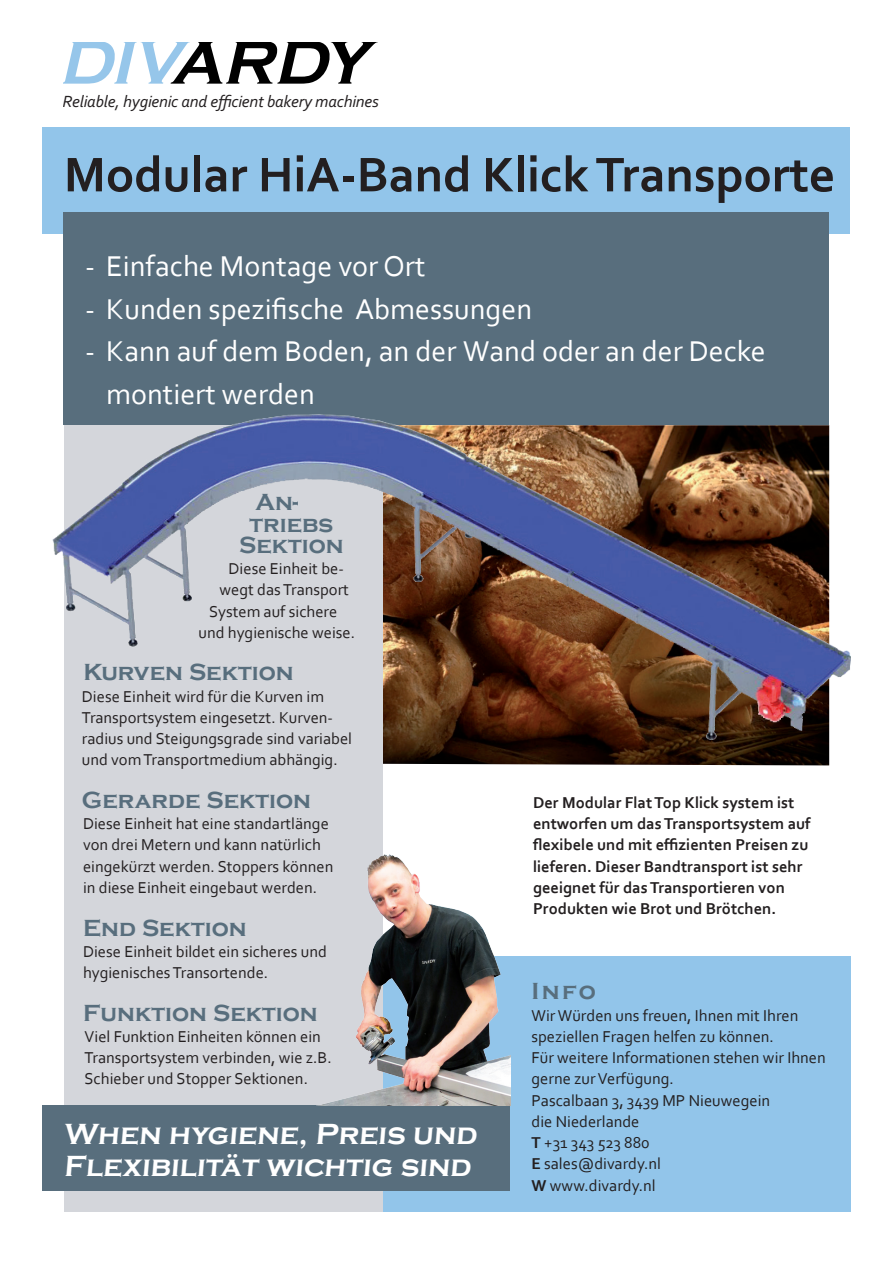
<style>
.page{position:relative;width:893px;height:1263px;background:#fff}
.page>*{position:absolute;margin:0;border:0;box-sizing:border-box;transform-origin:0 0}
.t1{font:italic 700 63.6px "Copperplate Gothic";color:#000}
.t2{font:italic 700 63.6px "Copperplate Gothic";color:#96c6ea}
.t3{font:700 51px "Corbel";color:#231f20}
.t4{font:30px/42.5px "Corbel";color:#fff}
.t5{font:700 30px/32px "Copperplate Gothic";color:#fff}
.t6{font:700 24px "Copperplate Gothic";color:#586e7d}
.t7{font:italic 17.1px "Corbel";letter-spacing:-.01em;color:#231f20}
.t8{font:16.5px/21.3px "Corbel";color:#231f20}
.t9{font:700 16.5px/21.3px "Corbel";color:#231f20}
.s1{color:#96c6ea}
.s2{font-weight:700}
</style>
<div class="page">
<img style="left:383px;top:739px;width:446px;height:26px">
<div style="left:64px;top:383px;width:319px;height:829px;background:#d4d6db"></div>
<div style="left:43px;top:128px;width:807px;height:106px;background:#92c5ea"></div>
<div style="left:383px;top:957px;width:467px;height:255px;background:#92c5ea"></div>
<div style="left:64px;top:213px;width:765px;height:212px;background:#586e7d"></div>
<div style="left:43px;top:1106px;width:467px;height:85px;background:#586e7d"></div>
<img style="left:316px;top:855px;width:194px;height:251px">
<img style="left:53px;top:414px;width:797px;height:325px">
<h1 class="t2" style="left:59px;top:27px;width:91px">DI</h1>
<p class="t7" style="left:63px;top:90px;width:318px">Reliable, hygienic and efficient bakery machines</p>
<h1 class="t1" style="left:131px;top:27px;width:254px"><span class="s1">V</span>ARDY</h1>
<h2 class="t3" style="left:64px;top:143px;width:773px">Modular HiA-Band Klick Transporte</h2>
<h3 class="t4" style="left:85px;top:245px;width:342px">- Einfache Montage vor Ort</h3>
<h3 class="t4" style="left:85px;top:287px;width:449px">- Kunden spezifische Abmessungen</h3>
<h3 class="t4" style="left:106px;top:330px;width:661px;text-indent:-21px">- Kann auf dem Boden, an der Wand oder an der Decke montiert werden</h3>
<h3 class="t6" style="left:256px;top:489px;width:44px">An-</h3>
<h3 class="t6" style="left:250px;top:510px;width:85px">triebs</h3>
<h3 class="t6" style="left:239px;top:532px;width:106px">Sektion</h3>
<p class="t8" style="left:229px;top:558px;width:117px">Diese Einheit be-</p>
<p class="t8" style="left:220px;top:579px;width:131px">wegt dasTransport</p>
<p class="t8" style="left:209px;top:600px;width:130px">System auf sichere</p>
<p class="t8" style="left:199px;top:621px;width:158px">und hygienische weise.</p>
<h3 class="t6" style="left:83px;top:659px;width:212px">Kurven Sektion</h3>
<p class="t8" style="left:82px;top:685px;width:272px">Diese Einheit wird für die Kurven im Transportsystem eingesetzt. Kurven&shy;radius und Steigungsgrade sind variabel und vomTransportmedium abhängig.</p>
<h3 class="t6" style="left:82px;top:787px;width:231px">Gerarde Sektion</h3>
<p class="t8" style="left:83px;top:813px;width:252px">Diese Einheit hat eine standartlänge von drei Metern und kann natürlich eingekürzt werden. Stoppers können in diese Einheit eingebaut werden.</p>
<h3 class="t6" style="left:83px;top:914px;width:165px">End Sektion</h3>
<p class="t8" style="left:83px;top:940px;width:245px">Diese Einheit bildet ein sicheres und hygienischesTransortende.</p>
<h3 class="t6" style="left:83px;top:999px;width:236px">Funktion Sektion</h3>
<p class="t8" style="left:85px;top:1025px;width:249px">Viel Funktion Einheiten können ein<br>Transportsystem verbinden, wie z.B.<br>Schieber und Stopper Sektionen.</p>
<h3 class="t5" style="left:64px;top:1119px;width:417px">When hygiene, Preis und<br>Flexibilität wichtig sind</h3>
<p class="t9" style="left:533px;top:791px;width:279px">Der Modular Flat Top Klick system ist entworfen um das Transportsystem auf flexibele und mit effizienten Preisen zu lieferen. Dieser Bandtransport ist sehr geeignet für das Transportieren von Produkten wie Brot und Brötchen.</p>
<h3 class="t6" style="left:531px;top:978px;width:66px">Info</h3>
<p class="t8" style="left:531px;top:1004px;width:296px">WirWürden uns freuen, Ihnen mit Ihren speziellen Fragen helfen zu können.<br>Für weitere Informationen stehen wir Ihnen gerne zurVerfügung.<br>Pascalbaan 3, 3439 MP Nieuwegein<br>die Niederlande<br><span class="s2">T</span> +31 343 523 880<br><span class="s2">E</span> sales@divardy.nl<br><span class="s2">W</span> www.divardy.nl</p>
</div>
